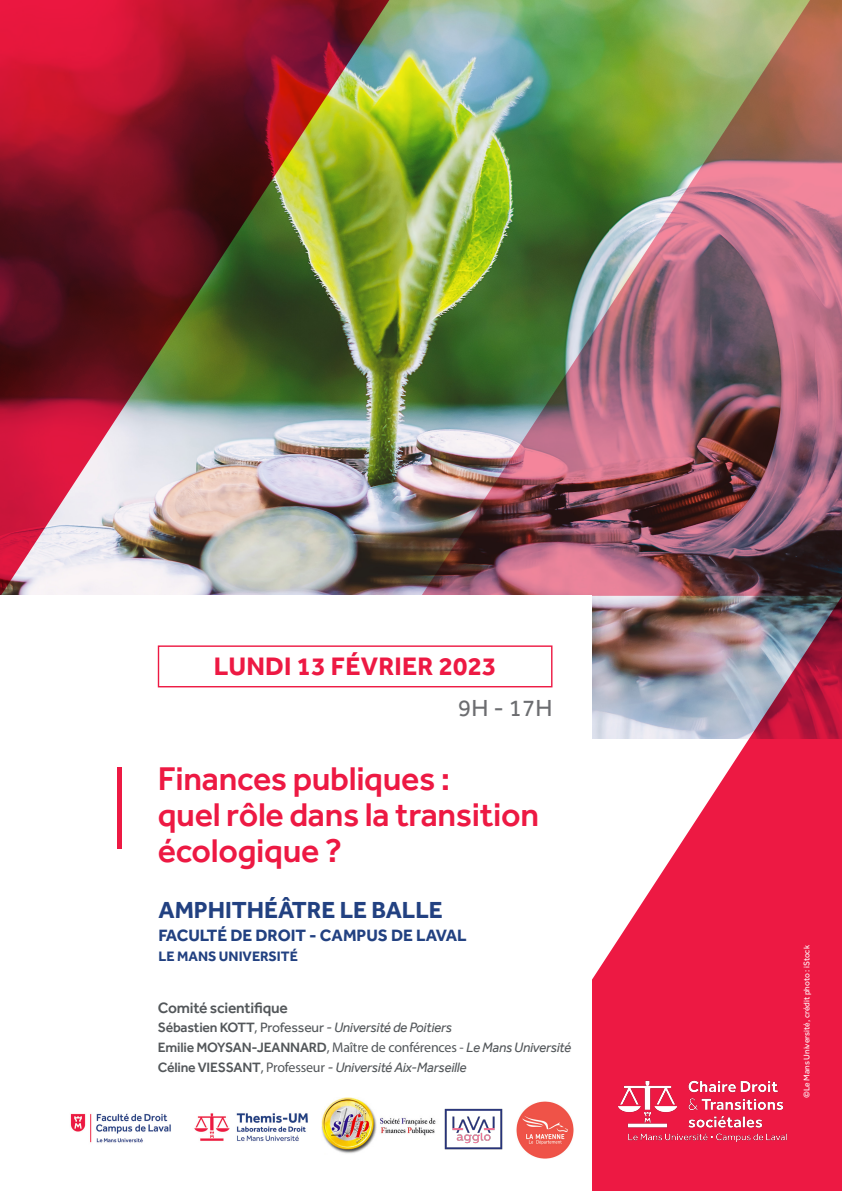
<style>
.page{position:relative;width:842px;height:1191px;background:#fff}
.page>*{position:absolute;margin:0;border:0;box-sizing:border-box;transform-origin:0 0}
.t1{font:500 34px/36px "Effra";letter-spacing:-.01em;color:#ed1943}
.t2{font:700 26.2px "Effra";letter-spacing:.01em;color:#ed1943}
.t3{font:700 24px "Effra";color:#224181}
.t4{font:24px "Effra";color:#6c6d70}
.t5{font:700 17px "Effra";color:#224181}
.t6{font:500 15.6px "Effra";letter-spacing:-.015em;color:#53575a}
.t7{font:700 14.1px "Effra";color:#224181}
.t8{font:italic 14px "Effra";letter-spacing:-.015em;color:#53575a}
.t9{font:500 14px "Effra";letter-spacing:-.015em;color:#53575a}
.t10{font:8.5px "Effra";color:#fff}
.s1{font-weight:500;font-style:normal}
.s2{font-family:"Myriad Pro";font-style:normal}
.s3{font-style:normal}
.s4{font-family:"Myriad Pro";font-weight:400}
.s5{font-weight:400;font-style:italic}
</style>
<div class="page">
<img style="left:421px;top:0;width:421px;height:595px">
<img style="left:0;top:0;width:402px;height:595px">
<img style="left:441px;top:539px;width:401px;height:652px">
<div style="left:0;top:596px;width:592px;height:595px;background:#fff"></div>
<div style="left:117px;top:767px;width:5px;height:82px;background:#ed1943"></div>
<div style="left:158px;top:645px;width:394px;height:42px;border:1px solid #ed1943"></div>
<img style="left:194px;top:1113px;width:114px;height:28px">
<img style="left:70px;top:1113px;width:101px;height:30px">
<img style="left:516px;top:1101px;width:58px;height:58px">
<img style="left:444px;top:1108px;width:59px;height:42px">
<img style="left:592px;top:1056px;width:231px;height:112px">
<img style="left:321px;top:1097px;width:115px;height:57px">
<p class="t2" style="left:214px;top:650px;width:284px">LUNDI 13 FÉVRIER 2023</p>
<p class="t4" style="left:458px;top:694px;width:96px">9H - 17H</p>
<p class="t1" style="left:158px;top:760px;width:294px">Finances publiques :</p>
<p class="t1" style="left:158px;top:796px;width:383px">quel rôle dans la transition écologique ?</p>
<p class="t3" style="left:158px;top:895px;width:286px">AMPHITHÉÂTRE LE BALLE</p>
<p class="t5" style="left:158px;top:925px;width:310px">FACULTÉ DE DROIT - CAMPUS DE LAVAL</p>
<p class="t7" style="left:158px;top:947px;width:141px">LE MANS UNIVERSITÉ</p>
<p class="t6" style="left:158px;top:998px;width:131px">Comité scientifique</p>
<p class="t8" style="left:158px;top:1019px;width:296px"><span class="s1">Sébastien KOTT</span><span class="s2">,</span> <span class="s3">Professeur</span> - Université de Poitiers</p>
<p class="t9" style="left:158px;top:1039px;width:415px">Emilie MOYSAN-JEANNARD<span class="s4">, Maître de conférences -</span> <span class="s5">Le Mans Université</span></p>
<p class="t8" style="left:158px;top:1059px;width:310px"><span class="s1">Céline VIESSANT</span><span class="s2">, Professeur</span> - Université Aix-Marseille</p>
<p class="t10" style="left:802px;top:1098px;width:154px;rotate:-90deg">©Le Mans Université, crédit photo : iStock</p>
</div>
